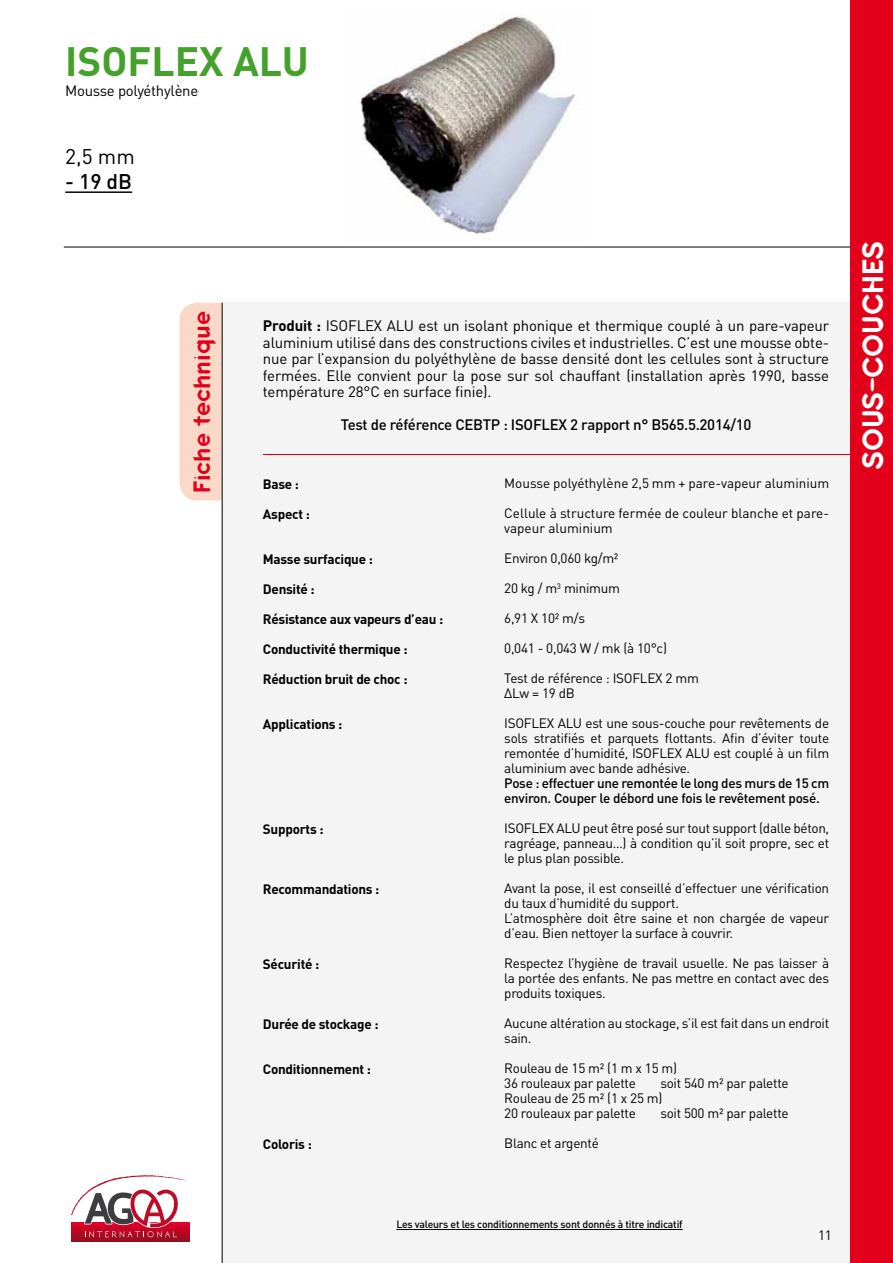
<style>
.page{position:relative;width:893px;height:1263px;background:#fff}
.page>*{position:absolute;margin:0;border:0;box-sizing:border-box;transform-origin:0 0}
.t1{font:700 40.5px "DIN";color:#44a12b}
.t2{font:30px "Keedy Sans Reg";color:#fff}
.t3{font:24px "Keedy Sans Reg";color:#e2001a}
.t4{font:21px "DIN";color:#000}
.t5{font:500 21px "DIN";color:#000}
.t6{font:15px/16.5px "DIN";letter-spacing:-.01em;color:#000;text-align:justify}
.t7{font:500 15px "DIN";letter-spacing:-.02em;color:#000}
.t8{font:700 15px "DIN";letter-spacing:-.01em;color:#000}
.t9{font:13.5px/15px "DIN";letter-spacing:-.02em;color:#000}
.t10{font:700 13.5px "DIN";letter-spacing:-.02em;color:#000}
.t11{font:13.5px/15px "DIN";color:#000}
.t12{font:500 13.5px/15px "DIN";letter-spacing:-.02em;color:#000}
.t13{font:500 10.5px "DIN";letter-spacing:-.02em;color:#000}
.s1{font-weight:400}
</style>
<div class="page">
<div style="left:179px;top:303px;width:43px;height:197px;background:#fbd9c9"></div>
<hr style="left:64px;top:247px;width:791px;height:1px;background:#000">
<div style="left:222px;top:303px;width:634px;height:960px;background:#f4f4f5"></div>
<hr style="left:222px;top:303px;width:1px;height:960px;background:#000">
<hr style="left:263px;top:454px;width:593px;height:1px;background:#e2001a">
<hr style="left:65px;top:191px;width:67px;height:2px;background:#000">
<img style="left:355px;top:16px;width:221px;height:219px">
<div style="left:850px;top:0;width:43px;height:1263px;background:#e2001a"></div>
<svg style="left:72px;top:1223px;width:118px;height:18px"></svg>
<svg style="left:71px;top:1175px;width:118px;height:62px"></svg>
<hr style="left:396px;top:1229px;width:287px;height:1px;background:#000">
<h1 class="t1" style="left:65px;top:35px;width:245px">ISOFLEX ALU</h1>
<p class="t6" style="left:65px;top:82px;width:135px">Mousse polyéthylène</p>
<h3 class="t4" style="left:65px;top:143px;width:71px">2,5 mm</h3>
<h3 class="t5" style="left:65px;top:168px;width:68px">- 19 dB</h3>
<h3 class="t3" style="left:188px;top:493px;width:183px;rotate:-90deg">Fiche technique</h3>
<p class="t6" style="left:263px;top:317px;width:568px;text-indent:124px">ALU est un isolant phonique et thermique couplé à un pare-vapeur aluminium utilisé dans des constructions civiles et industrielles. C’est une mousse obte&shy;nue par l’expansion du polyéthylène de basse densité dont les cellules sont à structure fermées. Elle convient pour la pose sur sol chauffant (installation après 1990, basse température 28°C en surface finie).</p>
<p class="t7" style="left:341px;top:415px;width:412px">Test de référence CEBTP : Iso FLEX 2 rapport n° B565.5.2014/10</p>
<p class="t8" style="left:263px;top:316px;width:95px">Produit : <span class="s1">IsoFLEX</span></p>
<p class="t10" style="left:263px;top:475px;width:38px">Base :</p>
<p class="t10" style="left:263px;top:505px;width:48px">Aspect :</p>
<p class="t10" style="left:263px;top:550px;width:111px">Masse surfacique :</p>
<p class="t10" style="left:263px;top:580px;width:53px">Densité :</p>
<p class="t10" style="left:263px;top:610px;width:182px">Résistance aux vapeurs d’eau :</p>
<p class="t10" style="left:263px;top:640px;width:146px">Conductivité thermique :</p>
<p class="t10" style="left:263px;top:670px;width:146px">Réduction bruit de choc :</p>
<p class="t10" style="left:263px;top:715px;width:81px">Applications :</p>
<p class="t10" style="left:263px;top:820px;width:62px">Supports :</p>
<p class="t10" style="left:263px;top:880px;width:118px">Recommandations :</p>
<p class="t10" style="left:263px;top:955px;width:58px">Sécurité :</p>
<p class="t10" style="left:263px;top:1015px;width:117px">Durée de stockage :</p>
<p class="t10" style="left:263px;top:1060px;width:110px">Conditionnement :</p>
<p class="t10" style="left:263px;top:1135px;width:50px">Coloris :</p>
<p class="t11" style="left:504px;top:476px;width:326px">Mousse polyéthylène 2,5 mm + pare-vapeur aluminium</p>
<p class="t11" style="left:504px;top:506px;width:326px">Cellule à structure fermée de couleur blanche et pare&shy;vapeur aluminium</p>
<p class="t9" style="left:504px;top:551px;width:116px">Environ 0,060 kg/m²</p>
<p class="t9" style="left:504px;top:581px;width:117px">20 kg / m<sup>3</sup> minimum</p>
<p class="t9" style="left:504px;top:611px;width:82px">6,91 X 10² m/s</p>
<p class="t9" style="left:504px;top:641px;width:164px">0,041 - 0,043 W / mk (à 10°c)</p>
<p class="t9" style="left:504px;top:671px;width:137px">Test de référence : IsoFLEX</p>
<p class="t9" style="left:665px;top:671px;width:35px">2 mm</p>
<p class="t9" style="left:504px;top:686px;width:72px">∆Lw = 19 dB</p>
<p class="t9" style="left:504px;top:716px;width:28px">IsoFLEX</p>
<p class="t9" style="left:504px;top:716px;width:326px;text-align:justify;text-indent:53px">ALU est une sous-couche pour revêtements de sols stratifiés et parquets flottants. Afin d’éviter toute remontée d’humidité, IsoFLEX</p>
<p class="t9" style="left:504px;top:746px;width:326px;text-indent:181px">ALU est couplé à un film aluminium avec bande adhésive.</p>
<p class="t12" style="left:504px;top:775px;width:326px">Pose : effectuer une remontée le long des murs de 15 cm environ. Couper le débord une fois le revêtement posé.</p>
<p class="t9" style="left:504px;top:821px;width:28px">IsoFLEX</p>
<p class="t9" style="left:504px;top:821px;width:326px;text-align:justify;text-indent:52px">ALU peut être posé sur tout support (dalle béton, ragréage, panneau…) à condition qu’il soit propre, sec et le plus plan possible.</p>
<p class="t9" style="left:504px;top:881px;width:326px">Avant la pose, il est conseillé d’effectuer une vérification du taux d’humidité du support.<br>L’atmosphère doit être saine et non chargée de vapeur d’eau. Bien nettoyer la surface à couvrir.</p>
<p class="t9" style="left:504px;top:956px;width:326px;text-align:justify">Respectez l’hygiène de travail usuelle. Ne pas laisser à la portée des enfants. Ne pas mettre en contact avec des produits toxiques.</p>
<p class="t9" style="left:504px;top:1016px;width:326px">Aucune altération au stockage, s’il est fait dans un endroit sain.</p>
<p class="t9" style="left:504px;top:1061px;width:174px">Rouleau de 15 m² (1 m x 15 m)<br>36 rouleaux par palette</p>
<p class="t9" style="left:504px;top:1076px;width:286px;text-indent:156px">soit 540 m² par palette<br>Rouleau de 25 m² (1 x 25 m)<br>20 rouleaux par palette</p>
<p class="t9" style="left:660px;top:1106px;width:130px">soit 500 m² par palette</p>
<p class="t9" style="left:504px;top:1136px;width:96px">Blanc et argenté</p>
<p class="t13" style="left:396px;top:1217px;width:288px">Les valeurs et les conditionnements sont donnés à titre indicatif</p>
<p class="t9" style="left:818px;top:1228px;width:15px">11</p>
<h2 class="t2" style="left:855px;top:469px;width:229px;rotate:-90deg">SOUS-COUCHES</h2>
</div>
